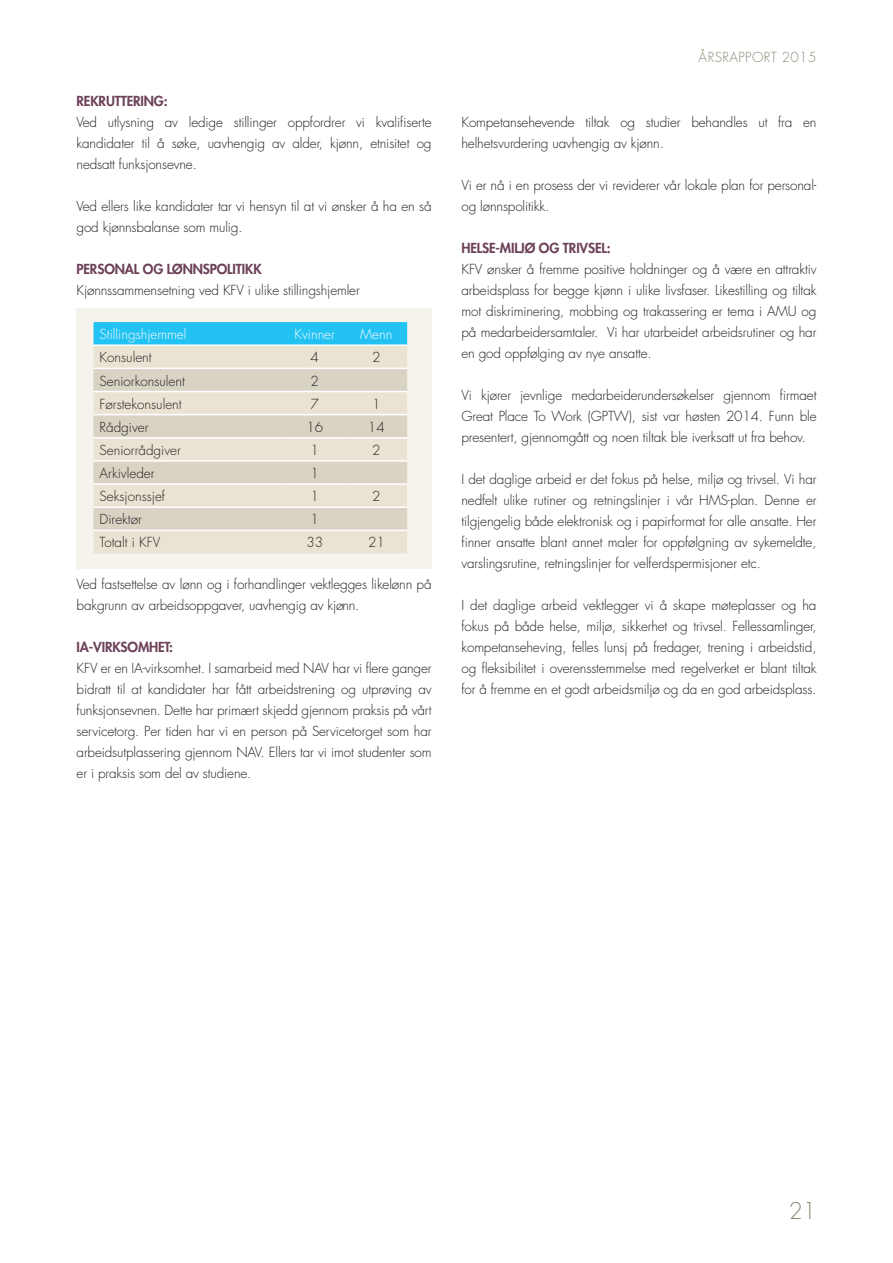
<style>
.page{position:relative;width:893px;height:1263px;background:#fff}
.page>*{position:absolute;margin:0;border:0;box-sizing:border-box;transform-origin:0 0}
.t1{font:300 22.5px "Futura Std";color:#908977}
.t2{font:300 13.5px/21px "Futura Std";letter-spacing:-.01em;color:#231f20;text-align:justify}
.t3{font:800 13.5px "Futura Std";letter-spacing:-.01em;color:#6c4159}
.t4{font:300 13.5px "Futura Std";color:#fff}
.t5{font:300 13.5px "Futura Std";letter-spacing:.03em;color:#908977}
</style>
<div class="page">
<div style="left:77px;top:308px;width:355px;height:261px;background:#f6f3ed"></div>
<div style="left:94px;top:322px;width:313px;height:22px;background:#22c2f3"></div>
<div style="left:94px;top:346px;width:313px;height:207px;background:#eae3d3"></div>
<svg style="left:94px;top:369px;width:313px;height:161px;background:#e0dacb"></svg>
<hr style="left:94px;top:344px;width:190px;height:2px;background:#fff">
<hr style="left:284px;top:344px;width:61px;height:2px;background:#fff">
<hr style="left:345px;top:344px;width:62px;height:2px;background:#fff">
<hr style="left:94px;top:368px;width:190px;height:1px;background:#fff">
<hr style="left:284px;top:368px;width:61px;height:1px;background:#fff">
<hr style="left:345px;top:368px;width:62px;height:1px;background:#fff">
<hr style="left:94px;top:391px;width:190px;height:1px;background:#fff">
<hr style="left:284px;top:391px;width:61px;height:1px;background:#fff">
<hr style="left:345px;top:391px;width:62px;height:1px;background:#fff">
<hr style="left:94px;top:414px;width:190px;height:1px;background:#fff">
<hr style="left:284px;top:414px;width:61px;height:1px;background:#fff">
<hr style="left:345px;top:414px;width:62px;height:1px;background:#fff">
<hr style="left:94px;top:437px;width:190px;height:1px;background:#fff">
<hr style="left:284px;top:437px;width:61px;height:1px;background:#fff">
<hr style="left:345px;top:437px;width:62px;height:1px;background:#fff">
<hr style="left:94px;top:460px;width:190px;height:2px;background:#fff">
<hr style="left:284px;top:460px;width:61px;height:2px;background:#fff">
<hr style="left:345px;top:460px;width:62px;height:2px;background:#fff">
<hr style="left:94px;top:483px;width:190px;height:2px;background:#fff">
<hr style="left:284px;top:483px;width:61px;height:2px;background:#fff">
<hr style="left:345px;top:483px;width:62px;height:2px;background:#fff">
<hr style="left:94px;top:506px;width:190px;height:2px;background:#fff">
<hr style="left:284px;top:506px;width:61px;height:2px;background:#fff">
<hr style="left:345px;top:506px;width:62px;height:2px;background:#fff">
<hr style="left:94px;top:530px;width:190px;height:1px;background:#fff">
<hr style="left:284px;top:530px;width:61px;height:1px;background:#fff">
<hr style="left:345px;top:530px;width:62px;height:1px;background:#fff">
<p class="t3" style="left:77px;top:93px;width:93px">REKRUTTERING:</p>
<p class="t2" style="left:77px;top:112px;width:357px">Ved utlysning av ledige stillinger oppfordrer vi kvalifiserte kandidater til å søke, uavhengig av alder, kjønn, etnisitet og nedsatt funksjonsevne.</p>
<p class="t2" style="left:77px;top:196px;width:357px">Ved ellers like kandidater tar vi hensyn til at vi ønsker å ha en så god kjønnsbalanse som mulig.</p>
<p class="t3" style="left:77px;top:261px;width:187px">PERSONAL OG LØNNSPOLITIKK</p>
<p class="t2" style="left:77px;top:280px;width:285px">Kjønnssammensetning ved KFV i ulike stillingshjemler</p>
<p class="t4" style="left:100px;top:326px;width:88px">Stillingshjemmel</p>
<p class="t4" style="left:294px;top:326px;width:42px">Kvinner</p>
<p class="t4" style="left:360px;top:326px;width:34px">Menn</p>
<p class="t2" style="left:100px;top:347px;width:54px">Konsulent</p>
<p class="t2" style="left:310px;top:347px;width:10px">4</p>
<p class="t2" style="left:372px;top:347px;width:10px">2</p>
<p class="t2" style="left:100px;top:370px;width:87px">Seniorkonsulent</p>
<p class="t2" style="left:310px;top:370px;width:10px">2</p>
<p class="t2" style="left:100px;top:394px;width:84px">Førstekonsulent</p>
<p class="t2" style="left:310px;top:394px;width:10px">7</p>
<p class="t2" style="left:372px;top:394px;width:10px">1</p>
<p class="t2" style="left:100px;top:417px;width:51px">Rådgiver</p>
<p class="t2" style="left:306px;top:417px;width:18px">16</p>
<p class="t2" style="left:368px;top:417px;width:18px">14</p>
<p class="t2" style="left:100px;top:440px;width:83px">Seniorrådgiver</p>
<p class="t2" style="left:311px;top:440px;width:10px">1</p>
<p class="t2" style="left:372px;top:440px;width:10px">2</p>
<p class="t2" style="left:100px;top:463px;width:56px">Arkivleder</p>
<p class="t2" style="left:311px;top:463px;width:10px">1</p>
<p class="t2" style="left:100px;top:486px;width:67px">Seksjonssjef</p>
<p class="t2" style="left:311px;top:486px;width:10px">1</p>
<p class="t2" style="left:372px;top:486px;width:10px">2</p>
<p class="t2" style="left:100px;top:509px;width:44px">Direktør</p>
<p class="t2" style="left:311px;top:509px;width:10px">1</p>
<p class="t2" style="left:100px;top:532px;width:62px">Totalt i KFV</p>
<p class="t2" style="left:306px;top:532px;width:18px">33</p>
<p class="t2" style="left:368px;top:532px;width:18px">21</p>
<p class="t2" style="left:77px;top:574px;width:356px">Ved fastsettelse av lønn og i forhandlinger vektlegges likelønn på bakgrunn av arbeidsoppgaver, uavhengig av kjønn.</p>
<p class="t3" style="left:77px;top:639px;width:98px">IA-VIRKSOMHET:</p>
<p class="t2" style="left:77px;top:658px;width:357px">KFV er en IA-virksomhet. I samarbeid med NAV har vi flere ganger bidratt til at kandidater har fått arbeidstrening og utprøving av funksjonsevnen. Dette har primært skjedd gjennom praksis på vårt servicetorg. Per tiden har vi en person på Servicetorget som har arbeidsutplassering gjennom NAV. Ellers tar vi imot studenter som er i praksis som del av studiene.</p>
<p class="t5" style="left:699px;top:49px;width:119px">ÅRSRAPPORT 2015</p>
<p class="t2" style="left:461px;top:112px;width:357px">Kompetansehevende tiltak og studier behandles ut fra en helhetsvurdering uavhengig av kjønn.</p>
<p class="t2" style="left:461px;top:175px;width:357px">Vi er nå i en prosess der vi reviderer vår lokale plan for personal&shy;og lønnspolitikk.</p>
<p class="t3" style="left:461px;top:240px;width:151px">HELSE-MILJØ OG TRIVSEL:</p>
<p class="t2" style="left:461px;top:259px;width:357px">KFV ønsker å fremme positive holdninger og å være en attraktiv arbeidsplass for begge kjønn i ulike livsfaser. Likestilling og tiltak mot diskriminering, mobbing og trakassering er tema i AMU og på medarbeidersamtaler. Vi har utarbeidet arbeidsrutiner og har en god oppfølging av nye ansatte.</p>
<p class="t2" style="left:461px;top:385px;width:357px">Vi kjører jevnlige medarbeiderundersøkelser gjennom firmaet Great Place To Work (GPTW), sist var høsten 2014. Funn ble presentert, gjennomgått og noen tiltak ble iverksatt ut fra behov.</p>
<p class="t2" style="left:461px;top:469px;width:357px">I det daglige arbeid er det fokus på helse, miljø og trivsel. Vi har nedfelt ulike rutiner og retningslinjer i vår HMS-plan. Denne er tilgjengelig både elektronisk og i papirformat for alle ansatte. Her finner ansatte blant annet maler for oppfølgning av sykemeldte, varslingsrutine, retningslinjer for velferdspermisjoner etc.</p>
<p class="t2" style="left:461px;top:595px;width:357px">I det daglige arbeid vektlegger vi å skape møteplasser og ha fokus på både helse, miljø, sikkerhet og trivsel. Fellessamlinger, kompetanseheving, felles lunsj på fredager, trening i arbeidstid, og fleksibilitet i overensstemmelse med regelverket er blant tiltak for å fremme en et godt arbeidsmiljø og da en god arbeidsplass.</p>
<h1 class="t1" style="left:789px;top:1197px;width:29px">21</h1>
</div>
